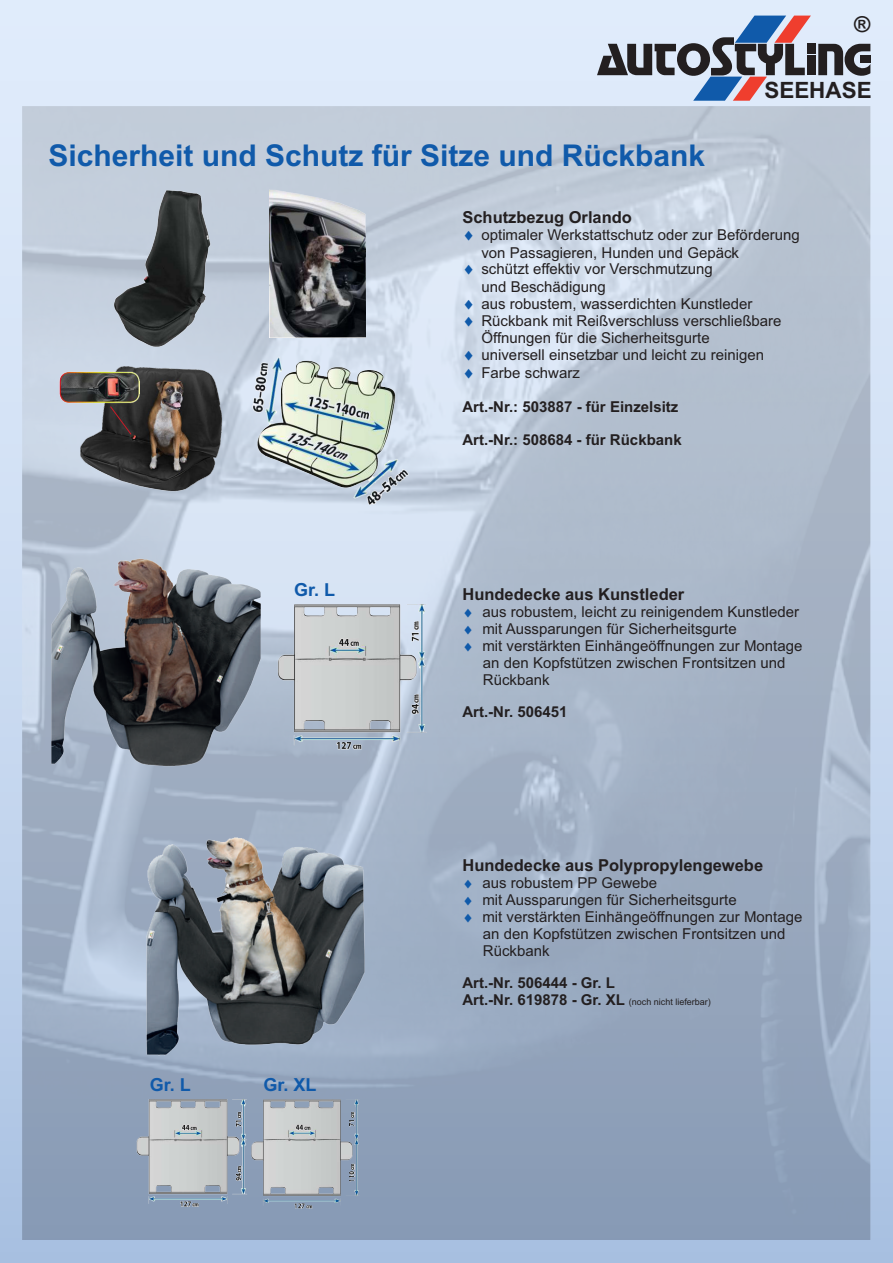
<style>
.page{position:relative;width:893px;height:1263px;background:#fff}
.page>*{position:absolute;margin:0;border:0;box-sizing:border-box;transform-origin:0 0}
.t1{font:700 30px "Arial";color:#105aaa}
.t2{font:700 22.5px "Arial";color:#231f20}
.t3{font:700 22.05px "Arial";color:#231f20}
.t4{font:700 18px "Arial";color:#105aaa}
.t5{font:700 16.5px "Arial";color:#231f20}
.t6{font:15px/17px "Arial";color:#231f20}
.t7{font:700 15px/16.8px "Arial";color:#231f20}
.s1{color:#105aaa}
.s2{font-weight:400;font-size:9px}
</style>
<div class="page">
<div style="left:0;top:0;width:893px;height:1263px;background:linear-gradient(to bottom,#e6f0fe,#adc4e3)"></div>
<img style="left:22px;top:106px;width:849px;height:1133px">
<div style="left:807px;top:56px;width:8px;height:19px;background:#231f20"></div>
<div style="left:807px;top:44px;width:8px;height:10px;background:#231f20"></div>
<svg style="left:597px;top:16px;width:214px;height:85px;background:#a2a7b8"></svg>
<svg style="left:818px;top:44px;width:52px;height:33px;background:#63656b"></svg>
<img style="left:113px;top:191px;width:98px;height:156px">
<img style="left:270px;top:189px;width:95px;height:148px">
<img style="left:68px;top:357px;width:168px;height:141px">
<img style="left:236px;top:345px;width:195px;height:169px">
<img style="left:59px;top:372px;width:81px;height:33px">
<svg style="left:109px;top:405px;width:23px;height:31px"></svg>
<img style="left:147px;top:837px;width:217px;height:219px">
<img style="left:51px;top:558px;width:209px;height:209px">
<img style="left:277px;top:605px;width:150px;height:146px">
<img style="left:251px;top:1099px;width:109px;height:109px">
<img style="left:137px;top:1099px;width:111px;height:109px">
<h3 class="t3" style="left:854px;top:16px;width:18px">®</h3>
<h1 class="t1" style="left:48px;top:144px;width:658px">Sicherheit und Schutz für Sitze und Rückbank</h1>
<p class="t5" style="left:462px;top:211px;width:171px">Schutzbezug Orlando</p>
<h2 class="t2" style="left:764px;top:82px;width:109px">SEEHASE</h2>
<p class="t6" style="left:481px;top:228px;width:320px;line-height:17.4px;text-indent:-19px"><span class="s1">◻</span> optimaler Werkstattschutz oder zur Beförderung von Passagieren, Hunden und Gepäck</p>
<p class="t6" style="left:481px;top:262px;width:233px;line-height:17.4px;text-indent:-19px"><span class="s1">◻</span> schützt effektiv vor Verschmutzung und Beschädigung</p>
<p class="t6" style="left:462px;top:296px;width:291px"><span class="s1">◻</span> aus robustem, wasserdichten Kunstleder</p>
<p class="t6" style="left:481px;top:313px;width:302px;line-height:17.4px;text-indent:-19px"><span class="s1">◻</span> Rückbank mit Reißverschluss verschließbare<br>Öffnungen für die Sicherheitsgurte</p>
<p class="t6" style="left:462px;top:348px;width:303px"><span class="s1">◻</span> universell einsetzbar und leicht zu reinigen</p>
<p class="t6" style="left:462px;top:365px;width:119px"><span class="s1">◻</span> Farbe schwarz</p>
<p class="t7" style="left:462px;top:400px;width:217px">Art.-Nr.: 503887 - für Einzelsitz</p>
<p class="t4" style="left:294px;top:583px;width:43px">Gr. L</p>
<p class="t4" style="left:150px;top:1078px;width:43px">Gr. L</p>
<p class="t4" style="left:264px;top:1078px;width:55px">Gr. XL</p>
<p class="t7" style="left:462px;top:433px;width:221px">Art.-Nr.: 508684 - für Rückbank</p>
<p class="t5" style="left:462px;top:588px;width:223px">Hundedecke aus Kunstleder</p>
<p class="t6" style="left:462px;top:604px;width:338px"><span class="s1">◻</span> aus robustem, leicht zu reinigendem Kunstleder</p>
<p class="t6" style="left:462px;top:621px;width:276px"><span class="s1">◻</span> mit Aussparungen für Sicherheitsgurte</p>
<p class="t6" style="left:483px;top:638px;width:321px;text-indent:-21px"><span class="s1">◻</span> mit verstärkten Einhängeöffnungen zur Montage an den Kopfstützen zwischen Frontsitzen und<br>Rückbank</p>
<p class="t7" style="left:462px;top:704px;width:107px">Art.-Nr. 506451</p>
<p class="t5" style="left:462px;top:859px;width:302px">Hundedecke aus Polypropylengewebe</p>
<p class="t6" style="left:462px;top:876px;width:196px"><span class="s1">◻</span> aus robustem PP Gewebe</p>
<p class="t6" style="left:462px;top:893px;width:276px"><span class="s1">◻</span> mit Aussparungen für Sicherheitsgurte</p>
<p class="t6" style="left:483px;top:910px;width:321px;text-indent:-21px"><span class="s1">◻</span> mit verstärkten Einhängeöffnungen zur Montage an den Kopfstützen zwischen Frontsitzen und<br>Rückbank</p>
<p class="t7" style="left:462px;top:975px;width:250px">Art.-Nr. 506444 - Gr. L<br>Art.-Nr. 619878 - Gr. XL <span class="s2">(noch nicht lieferbar)</span></p>
</div>
